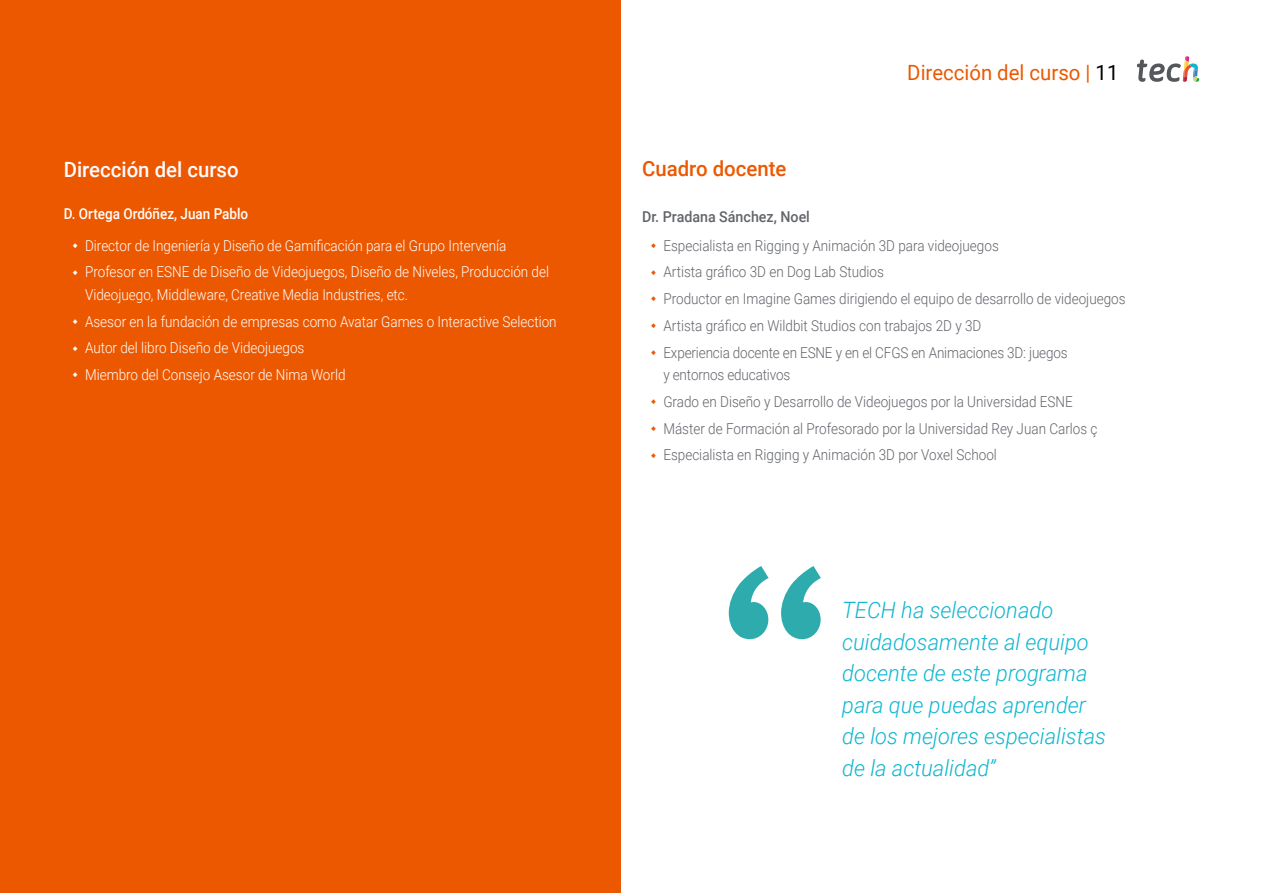
<style>
.page{position:relative;width:1263px;height:893px;background:#fff}
.page>*{position:absolute;margin:0;border:0;box-sizing:border-box;transform-origin:0 0}
.t1{font:italic 300 22.5px/31.5px "Roboto";color:#0fb6cf}
.t2{font:21px "Roboto";color:#ec5800}
.t3{font:500 21px "Roboto";color:#fffbff}
.t4{font:500 21px "Roboto";color:#ec5800}
.t5{font:300 15px/26.7px "Roboto";color:#61646a;scale:.9 1}
.t6{font:300 15px/26.7px "Roboto";color:#fff;scale:.9 1}
.t7{font:500 15px "Roboto";color:#fff;scale:.9 1}
.t8{font:500 15px "Roboto";color:#61646a;scale:.95 1}
.s1{color:#000}
</style>
<div class="page">
<div style="left:0;top:0;width:621px;height:893px;background:#ec5800"></div>
<svg style="left:1137px;top:56px;width:62px;height:26px"></svg>
<svg style="left:729px;top:566px;width:92px;height:73px"></svg>
<h2 class="t3" style="left:64px;top:154px;width:176px">Dirección del curso</h2>
<p class="t7" style="left:64px;top:203px;width:206px">D. Ortega Ordóñez, Juan Pablo</p>
<p class="t6" style="left:85px;top:231px;width:517px">Director de Ingeniería y Diseño de Gamificación para el Grupo Intervenía<br>Profesor en ESNE de Diseño de Videojuegos, Diseño de Niveles, Producción del</p>
<p class="t6" style="left:85px;top:281px;width:525px">Videojuego, Middleware, Creative Media Industries, etc.<br>Asesor en la fundación de empresas como Avatar Games o Interactive Selection Autor del libro Diseño de Videojuegos<br>Miembro del Consejo Asesor de Nima World</p>
<h2 class="t4" style="left:642px;top:154px;width:146px">Cuadro docente</h2>
<h2 class="t2" style="left:907px;top:57px;width:213px">Dirección del curso | <span class="s1">11</span></h2>
<p class="t8" style="left:642px;top:206px;width:178px">Dr. Pradana Sánchez, Noel</p>
<p class="t5" style="left:663px;top:231px;width:515px">Especialista en Rigging y Animación 3D para videojuegos<br>Artista gráfico 3D en Dog Lab Studios<br>Productor en Imagine Games dirigiendo el equipo de desarrollo de videojuegos Artista gráfico en Wildbit Studios con trabajos 2D y 3D<br>Experiencia docente en ESNE y en el CFGS en Animaciones 3D: juegos</p>
<p class="t5" style="left:663px;top:361px;width:484px">y entornos educativos<br>Grado en Diseño y Desarrollo de Videojuegos por la Universidad ESNE Máster de Formación al Profesorado por la Universidad Rey Juan Carlos ç Especialista en Rigging y Animación 3D por Voxel School</p>
<h1 class="t1" style="left:842px;top:594px;width:265px">TECH ha seleccionado cuidadosamente al equipo docente de este programa para que puedas aprender de los mejores especialistas de la actualidad”</h1>
</div>
